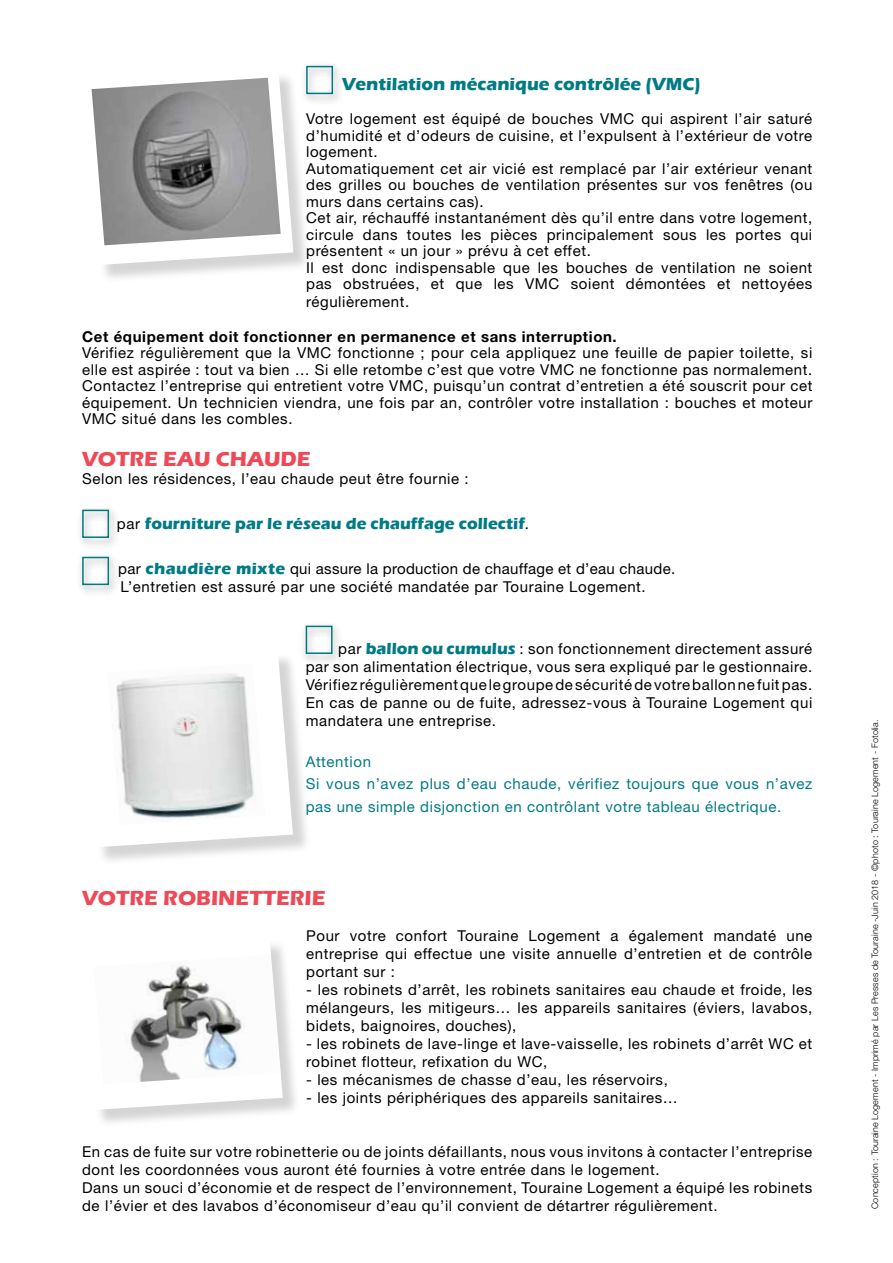
<style>
.page{position:relative;width:893px;height:1263px;background:#fff}
.page>*{position:absolute;margin:0;border:0;box-sizing:border-box;transform-origin:0 0}
.t1{font:700 21px "Eras ITC";color:#ef4957}
.t2{font:700 18px "Eras ITC";color:#007b85}
.t3{font:700 16.5px "Eras ITC";color:#007b85}
.t4{font:15px/16.5px "Helvetica Neue LT Std";letter-spacing:.04em;color:#000}
.t5{font:15px/22.5px "Helvetica Neue LT Std";letter-spacing:.04em;color:#007b85}
.t6{font:700 15px "Helvetica Neue LT Std";letter-spacing:.04em;color:#000}
.t7{font:300 9px "Helvetica Neue LT Std";letter-spacing:.01em;color:#000}
.s1{font-family:"Helvetica Neue LT Std";font-weight:400;font-size:15px;color:#000}
.s2{font-family:"Eras ITC";font-weight:700;font-size:16.5px;color:#007b85}
</style>
<div class="page">
<div style="left:85px;top:72px;width:227px;height:211px;background:#000;opacity:.17"></div>
<svg style="left:85px;top:72px;width:208px;height:193px"></svg>
<img style="left:92px;top:78px;width:189px;height:167px">
<div style="left:300px;top:61px;width:43px;height:45px;background:#000;opacity:.5"></div>
<div style="left:306px;top:66px;width:27px;height:28px;border:2px solid #007b85"></div>
<div style="left:76px;top:505px;width:43px;height:45px;background:#000;opacity:.5"></div>
<div style="left:82px;top:510px;width:27px;height:28px;border:2px solid #007b85"></div>
<div style="left:76px;top:552px;width:43px;height:45px;background:#000;opacity:.5"></div>
<div style="left:82px;top:557px;width:27px;height:28px;border:2px solid #007b85"></div>
<div style="left:300px;top:621px;width:43px;height:45px;background:#000;opacity:.5"></div>
<div style="left:306px;top:626px;width:27px;height:28px;border:2px solid #007b85"></div>
<div style="left:83px;top:653px;width:228px;height:213px;background:#000;opacity:.17"></div>
<svg style="left:83px;top:653px;width:210px;height:194px"></svg>
<img style="left:107px;top:663px;width:158px;height:162px">
<div style="left:83px;top:939px;width:218px;height:189px;background:#000;opacity:.17"></div>
<svg style="left:83px;top:939px;width:200px;height:171px"></svg>
<img style="left:94px;top:955px;width:186px;height:129px">
<p class="t2" style="left:342px;top:74px;width:360px">Ventilation mécanique contrôlée (VMC)</p>
<p class="t4" style="left:306px;top:111px;width:508px">Votre logement est équipé de bouches VMC qui aspirent l’air saturé d’humidité et d’odeurs de cuisine, et l’expulsent à l’extérieur de votre logement.<br>Automatiquement cet air vicié est remplacé par l’air extérieur venant des grilles ou bouches de ventilation présentes sur vos fenêtres (ou murs dans certains cas).<br>Cet air, réchauffé instantanément dès qu’il entre dans votre logement, circule dans toutes les pièces principalement sous les portes qui présentent « un jour » prévu à cet effet.<br>Il est donc indispensable que les bouches de ventilation ne soient pas obstruées, et que les VMC soient démontées et nettoyées</p>
<p class="t4" style="left:306px;top:294px;width:105px">régulièrement.</p>
<p class="t6" style="left:82px;top:327px;width:536px">Cet équipement doit fonctionner en permanence et sans interruption.</p>
<p class="t4" style="left:82px;top:345px;width:732px;text-align:justify">Vérifiez régulièrement que la VMC fonctionne ; pour cela appliquez une feuille de papier toilette, si elle est aspirée : tout va bien … Si elle retombe c’est que votre VMC ne fonctionne pas normalement.<br>Contactez l’entreprise qui entretient votre VMC, puisqu’un contrat d’entretien a été souscrit pour cet équipement. Un technicien viendra, une fois par an, contrôler votre installation : bouches et moteur VMC situé dans les combles.</p>
<h1 class="t1" style="left:82px;top:447px;width:230px">VOTRE EAU CHAUDE</h1>
<p class="t4" style="left:82px;top:471px;width:388px">Selon les résidences, l’eau chaude peut être fournie :</p>
<p class="t3" style="left:117px;top:514px;width:414px"><span class="s1">par</span> fourniture par le réseau de chauffage collectif<span class="s1">.</span></p>
<p class="t4" style="left:118px;top:560px;width:558px;line-height:18px">par <span class="s2">chaudière mixte</span> qui assure la production de chauffage et d’eau chaude.<br>L’entretien est assuré par une société mandatée par Touraine Logement.</p>
<p class="t4" style="left:306px;top:639px;width:508px;line-height:18px;text-align:justify;text-indent:33px">par <span class="s2">ballon ou cumulus</span> : son fonctionnement directement assuré par son alimentation électrique, vous sera expliqué par le gestionnaire.<br>Vérifiez régulièrement que le groupe de sécurité de votre ballon ne fuit pas.<br>En cas de panne ou de fuite, adressez-vous à Touraine Logement qui mandatera une entreprise.</p>
<p class="t5" style="left:306px;top:750px;width:508px">Attention<br>Si vous n’avez plus d’eau chaude, vérifiez toujours que vous n’avez pas une simple disjonction en contrôlant votre tableau électrique.</p>
<h1 class="t1" style="left:82px;top:885px;width:32px">Votre</h1>
<h1 class="t1" style="left:163px;top:885px;width:62px">robinetterie</h1>
<p class="t4" style="left:306px;top:926px;width:508px;line-height:18px;text-align:justify">Pour votre confort Touraine Logement a également mandaté une entreprise qui effectue une visite annuelle d’entretien et de contrôle portant sur :</p>
<p class="t4" style="left:306px;top:980px;width:508px;line-height:18px;text-align:justify">- les robinets d’arrêt, les robinets sanitaires eau chaude et froide, les mélangeurs, les mitigeurs… les appareils sanitaires (éviers, lavabos, bidets, baignoires, douches),</p>
<p class="t4" style="left:306px;top:1034px;width:508px;line-height:18px">- les robinets de lave-linge et lave-vaisselle, les robinets d’arrêt WC et robinet flotteur, refixation du WC,</p>
<p class="t4" style="left:306px;top:1071px;width:363px">- les mécanismes de chasse d’eau, les réservoirs,</p>
<p class="t4" style="left:306px;top:1089px;width:373px">- les joints périphériques des appareils sanitaires…</p>
<p class="t4" style="left:82px;top:1142px;width:732px;line-height:18px">En cas de fuite sur votre robinetterie ou de joints défaillants, nous vous invitons à contacter l’entreprise dont les coordonnées vous auront été fournies à votre entrée dans le logement.<br>Dans un souci d’économie et de respect de l’environnement, Touraine Logement a équipé les robinets de l’évier et des lavabos d’économiseur d’eau qu’il convient de détartrer régulièrement.</p>
<p class="t7" style="left:869px;top:1209px;width:491px;rotate:-90deg">Conception : Touraine Logement - Imprimé par Les Presses de Touraine -Juin 2018 - ©photo : Touraine Logement - Fotolia.</p>
</div>
